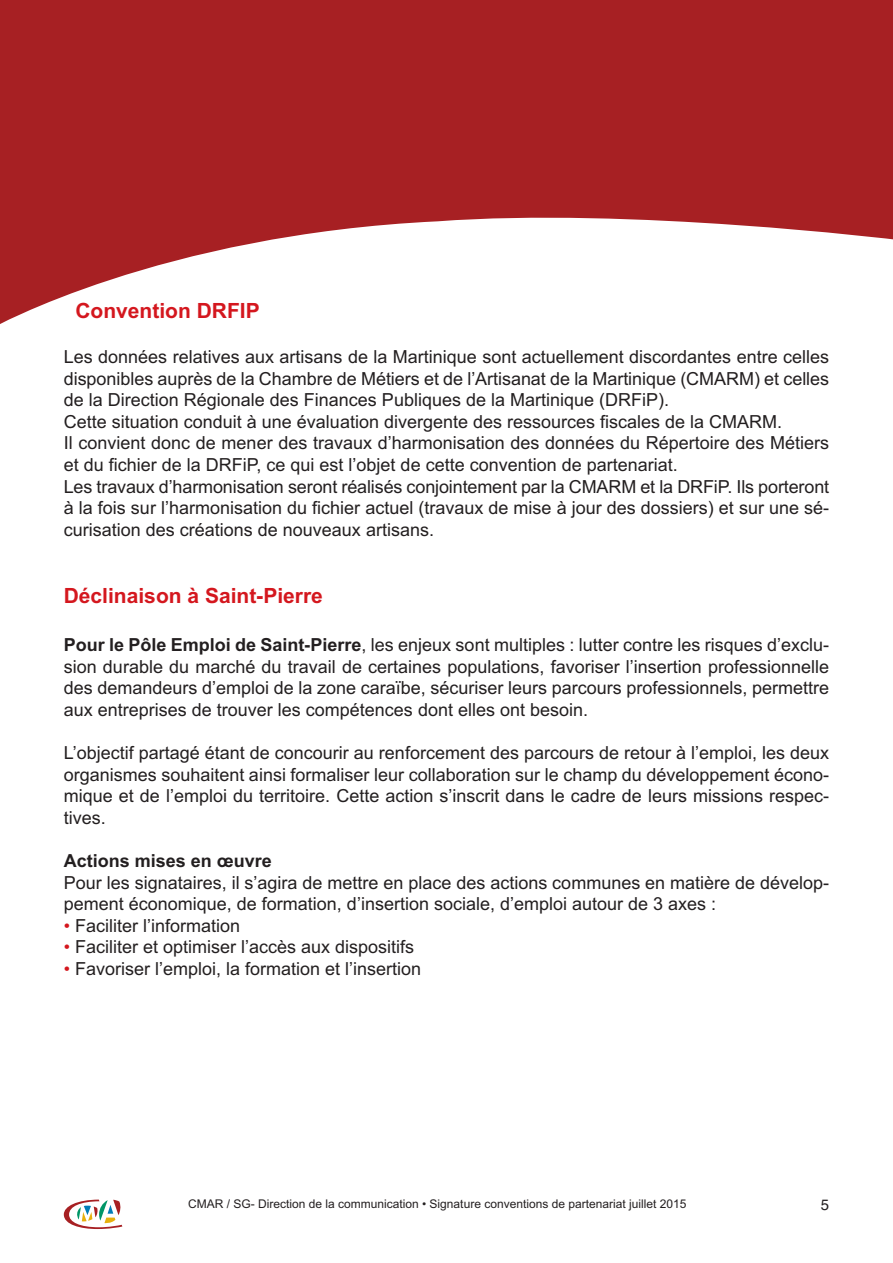
<style>
.page{position:relative;width:893px;height:1263px;background:#fff}
.page>*{position:absolute;margin:0;border:0;box-sizing:border-box;transform-origin:0 0}
.t1{font:700 21px "Arial";color:#d4171e}
.t2{font:18px/21.6px "Arial";color:#231f20}
.t3{font:700 18px "Arial";color:#231f20}
.t4{font:15px "Helvetica";color:#231f20}
.t5{font:12px "Arial";color:#231f20}
.s1{font-weight:700}
.s2{color:#d4171e}
</style>
<div class="page">
<svg style="left:0;top:0;width:893px;height:324px;fill:#a72023"></svg>
<svg style="left:64px;top:1199px;width:58px;height:30px"></svg>
<p class="t1" style="left:75px;top:299px;width:186px">Convention DRFIP</p>
<p class="t2" style="left:64px;top:346px;width:767px">Les données relatives aux artisans de la Martinique sont actuellement discordantes entre celles disponibles auprès de la Chambre de Métiers et de l’Artisanat de la Martinique (CMARM) et celles de la Direction Régionale des Finances Publiques de la Martinique (DRFiP).<br>Cette situation conduit à une évaluation divergente des ressources fiscales de la CMARM.<br>Il convient donc de mener des travaux d’harmonisation des données du Répertoire des Métiers et du fichier de la DRFiP, ce qui est l’objet de cette convention de partenariat.<br>Les travaux d’harmonisation seront réalisés conjointement par la CMARM et la DRFiP. Ils porteront à la fois sur l’harmonisation du fichier actuel (travaux de mise à jour des dossiers) et sur une sé&shy;curisation des créations de nouveaux artisans.</p>
<p class="t1" style="left:64px;top:583px;width:261px">Déclinaison à Saint-Pierre</p>
<p class="t2" style="left:64px;top:634px;width:767px;text-align:justify"><span class="s1">Pour le Pôle Emploi de Saint-Pierre</span>, les enjeux sont multiples : lutter contre les risques d’exclu&shy;sion durable du marché du travail de certaines populations, favoriser l’insertion professionnelle des demandeurs d’emploi de la zone caraïbe, sécuriser leurs parcours professionnels, permettre aux entreprises de trouver les compétences dont elles ont besoin.</p>
<p class="t2" style="left:64px;top:742px;width:767px;text-align:justify">L’objectif partagé étant de concourir au renforcement des parcours de retour à l’emploi, les deux organismes souhaitent ainsi formaliser leur collaboration sur le champ du développement écono&shy;mique et de l’emploi du territoire. Cette action s’inscrit dans le cadre de leurs missions respec&shy;tives.</p>
<p class="t3" style="left:64px;top:850px;width:210px">Actions mises en œuvre</p>
<p class="t2" style="left:64px;top:871px;width:767px">Pour les signataires, il s’agira de mettre en place des actions communes en matière de dévelop&shy;pement économique, de formation, d’insertion sociale, d’emploi autour de 3 axes :</p>
<p class="t2" style="left:64px;top:915px;width:178px"><span class="s2">•</span> Faciliter l’information</p>
<p class="t2" style="left:64px;top:936px;width:352px"><span class="s2">•</span> Faciliter et optimiser l’accès aux dispositifs</p>
<p class="t2" style="left:64px;top:958px;width:359px"><span class="s2">•</span> Favoriser l’emploi, la formation et l’insertion</p>
<p class="t5" style="left:188px;top:1197px;width:500px">CMAR / SG- Direction de la communication • Signature conventions de partenariat juillet 2015</p>
<p class="t4" style="left:821px;top:1196px;width:10px">5</p>
</div>
